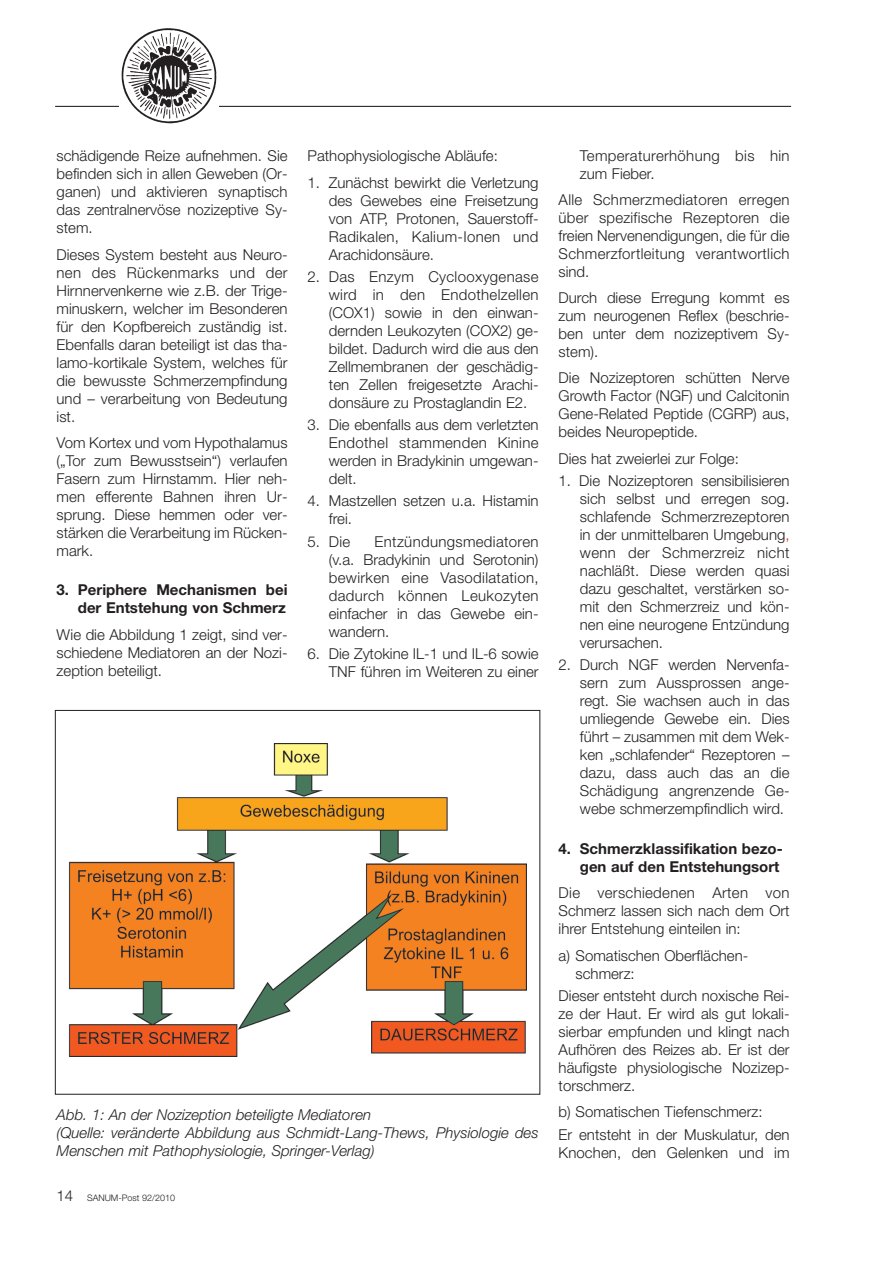
<style>
.page{position:relative;width:893px;height:1263px;background:#fff}
.page>*{position:absolute;margin:0;border:0;box-sizing:border-box;transform-origin:0 0}
.t1{font:300 15px/18px "Helvetica Neue";color:#231f20;text-align:justify}
.t2{font:italic 300 15px/18px "Helvetica Neue";color:#231f20}
.t3{font:700 15px/18px "Helvetica Neue";color:#231f20;text-align:right}
.t4{font:300 15px/18px "Helvetica Neue";letter-spacing:.02em;color:#231f20}
.t5{font:300 9px "Helvetica Neue";color:#231f20}
.s1{font-size:15px}
.s2{color:#ee1e24}
</style>
<div class="page">
<hr style="left:55px;top:106px;width:736px;height:1px;background:#231f20">
<div style="left:119px;top:24px;width:100px;height:105px;background:#fff"></div>
<img style="left:121px;top:28px;width:96px;height:96px">
<img style="left:68px;top:744px;width:458px;height:312px">
<p class="t1" style="left:57px;top:148px;width:232px">schädigende Reize aufnehmen. Sie befinden sich in allen Geweben (Or&shy;ganen) und aktivieren synaptisch das zentralnervöse nozizeptive Sy&shy;stem.</p>
<p class="t1" style="left:57px;top:247px;width:232px">Dieses System besteht aus Neuro&shy;nen des Rückenmarks und der Hirnnervenkerne wie z.B. der Trige&shy;minuskern, welcher im Besonderen für den Kopfbereich zuständig ist.<br>Ebenfalls daran beteiligt ist das tha&shy;lamo-kortikale System, welches für die bewusste Schmerzempfindung und – verarbeitung von Bedeutung ist.</p>
<p class="t1" style="left:57px;top:435px;width:232px">Vom Kortex und vom Hypothalamus („Tor zum Bewusstsein“) verlaufen Fasern zum Hirnstamm. Hier neh&shy;men efferente Bahnen ihren Ur&shy;sprung. Diese hemmen oder ver&shy;stärken die Verarbeitung im Rücken&shy;mark.</p>
<p class="t3" style="left:57px;top:582px;width:232px">3. Periphere Mechanismen bei der Entstehung von Schmerz</p>
<p class="t1" style="left:57px;top:627px;width:232px">Wie die Abbildung 1 zeigt, sind ver&shy;schiedene Mediatoren an der Nozi&shy;zeption beteiligt.</p>
<p class="t1" style="left:307px;top:148px;width:192px">Pathophysiologische Abläufe:</p>
<p class="t1" style="left:329px;top:175px;width:211px;text-indent:-21px">1. Zunächst bewirkt die Verletzung des Gewebes eine Freisetzung von ATP, Protonen, Sauerstoff-Radikalen, Kalium-Ionen und Arachidonsäure.</p>
<p class="t1" style="left:329px;top:269px;width:211px;text-indent:-21px">2. Das Enzym Cyclooxygenase wird in den Endothelzellen (COX1) sowie in den einwan&shy;dernden Leukozyten (COX2) ge&shy;bildet. Dadurch wird die aus den Zellmembranen der geschädig&shy;ten Zellen freigesetzte Arachi&shy;donsäure zu Prostaglandin E2.</p>
<p class="t1" style="left:329px;top:417px;width:211px;text-indent:-21px">3. Die ebenfalls aus dem verletzten Endothel stammenden Kinine werden in Bradykinin umgewan&shy;delt.</p>
<p class="t1" style="left:329px;top:493px;width:211px;text-indent:-21px">4. Mastzellen setzen u.a. Histamin frei.</p>
<p class="t1" style="left:307px;top:534px;width:44px">5. Die</p>
<p class="t1" style="left:329px;top:534px;width:211px;text-indent:46px">Entzündungsmediatoren (v.a. Bradykinin und Serotonin) bewirken eine Vasodilatation, dadurch können Leukozyten einfacher in das Gewebe ein&shy;wandern.</p>
<p class="t1" style="left:307px;top:646px;width:232px;text-align:right">6. Die Zytokine IL-1 und IL-6 sowie<br>TNF führen im Weiteren zu einer</p>
<p class="t2" style="left:57px;top:1107px;width:483px">Abb. 1: An der Nozizeption beteiligte Mediatoren<br>(Quelle: veränderte Abbildung aus Schmidt-Lang-Thews, Physiologie des<br>Menschen mit Pathophysiologie, Springer-Verlag)</p>
<p class="t5" style="left:57px;top:1194px;width:120px"><span class="s1">14</span> SANUM-Post 92/2010</p>
<p class="t4" style="left:580px;top:148px;width:211px">Temperaturerhöhung bis hin zum Fieber.</p>
<p class="t1" style="left:558px;top:192px;width:232px">Alle Schmerzmediatoren erregen über spezifische Rezeptoren die freien Nervenendigungen, die für die Schmerzfortleitung verantwortlich sind.</p>
<p class="t1" style="left:558px;top:290px;width:232px">Durch diese Erregung kommt es zum neurogenen Reflex (beschrie&shy;ben unter dem nozizeptivem Sy&shy;stem).</p>
<p class="t1" style="left:558px;top:370px;width:232px">Die Nozizeptoren schütten Nerve Growth Factor (NGF) und Calcitonin Gene-Related Peptide (CGRP) aus, beides Neuropeptide.</p>
<p class="t1" style="left:558px;top:451px;width:182px">Dies hat zweierlei zur Folge:</p>
<p class="t1" style="left:580px;top:473px;width:211px;text-indent:-21px">1. Die Nozizeptoren sensibilisieren sich selbst und erregen sog. schlafende Schmerzrezeptoren in der unmittelbaren Umgebung<span class="s2">, </span>wenn der Schmerzreiz nicht nachläßt. Diese werden quasi dazu geschaltet, verstärken so&shy;mit den Schmerzreiz und kön&shy;nen eine neurogene Entzündung verursachen.</p>
<p class="t1" style="left:580px;top:657px;width:211px;text-indent:-21px">2. Durch NGF werden Nervenfa&shy;sern zum Aussprossen ange&shy;regt. Sie wachsen auch in das umliegende Gewebe ein. Dies führt – zusammen mit dem Wek&shy;ken „schlafender“ Rezeptoren – dazu, dass auch das an die Schädigung angrenzende Ge&shy;webe schmerzempfindlich wird.</p>
<p class="t3" style="left:558px;top:841px;width:226px">4. Schmerzklassifikation bezo&shy;gen auf den Entstehungsort</p>
<p class="t1" style="left:558px;top:885px;width:232px">Die verschiedenen Arten von Schmerz lassen sich nach dem Ort ihrer Entstehung einteilen in:</p>
<p class="t1" style="left:575px;top:948px;width:174px;text-indent:-17px">a) Somatischen Oberflächen&shy;schmerz:</p>
<p class="t1" style="left:558px;top:988px;width:232px">Dieser entsteht durch noxische Rei&shy;ze der Haut. Er wird als gut lokali&shy;sierbar empfunden und klingt nach Aufhören des Reizes ab. Er ist der häufigste physiologische Nozizep&shy;torschmerz.</p>
<p class="t1" style="left:558px;top:1102px;width:232px;line-height:22.2px">b) Somatischen Tiefenschmerz:<br>Er entsteht in der Muskulatur, den</p>
<p class="t1" style="left:558px;top:1145px;width:232px">Knochen, den Gelenken und im</p>
</div>
